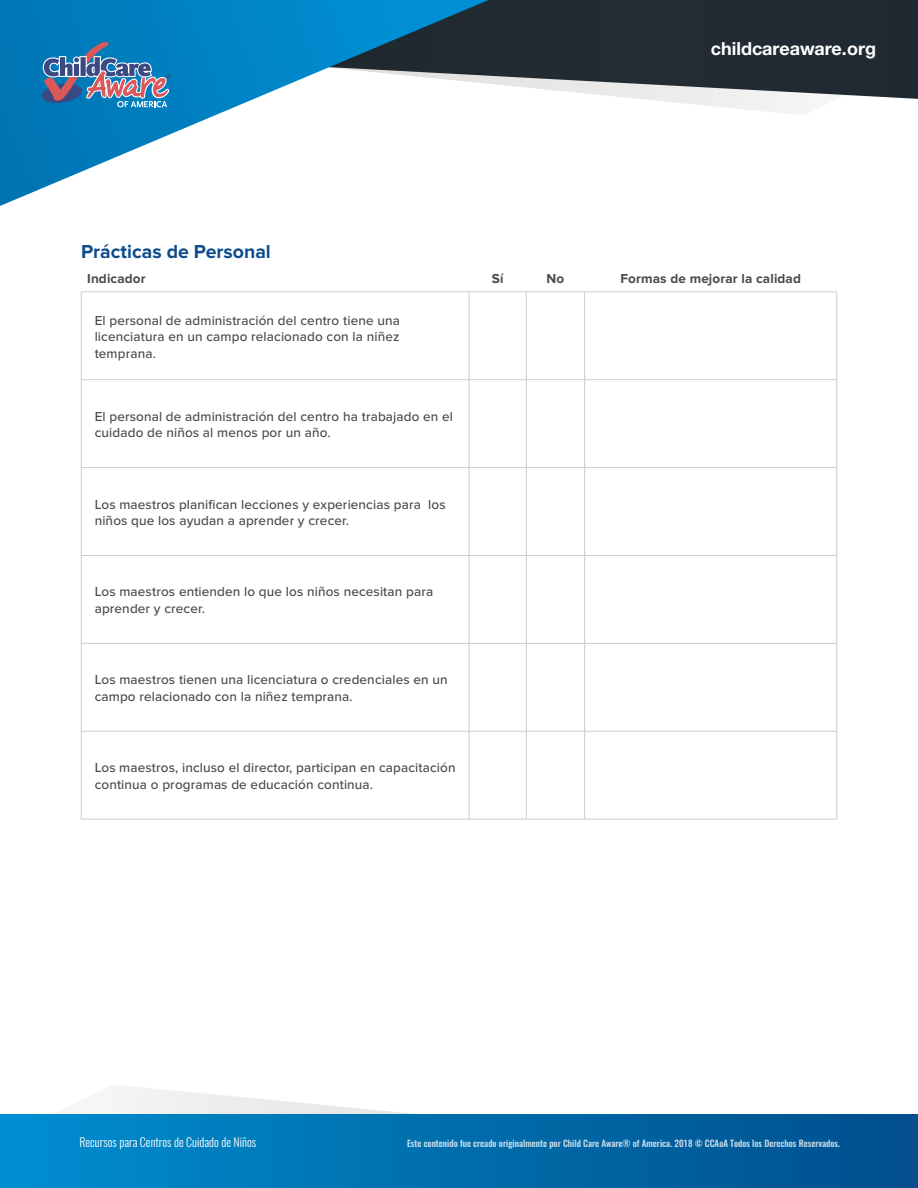
<style>
.page{position:relative;width:918px;height:1188px;background:#fff}
.page>*{position:absolute;margin:0;border:0;box-sizing:border-box;transform-origin:0 0}
.t1{font:700 19.5px "Proxima Nova";color:#0e4c8c}
.t2{font:700 18px "Helvetica Neue LT Std";color:#fff}
.t3{font:500 13.5px/16.5px "Proxima Nova";letter-spacing:.01em;color:#4a4a4b}
.t4{font:700 13.5px "Proxima Nova";letter-spacing:.01em;color:#4a4a4b}
.t5{font:300 12px "Oswald";color:#fff}
.t6{font:500 9px "Oswald";color:#fff}
</style>
<div class="page">
<svg style="left:115px;top:1085px;width:298px;height:29px"></svg>
<svg style="left:655px;top:100px;width:147px;height:15px"></svg>
<svg style="left:521px;top:0;width:397px;height:100px;background:#3a4249"></svg>
<svg style="left:0;top:0;width:521px;height:206px"></svg>
<div style="left:0;top:1114px;width:918px;height:74px;background:linear-gradient(to right,#008ecf,#014e8b)"></div>
<svg style="left:42px;top:42px;width:129px;height:65px;background:#4f7fab"></svg>
<hr style="left:81px;top:292px;width:1px;height:88px;background:#cdcccb">
<hr style="left:469px;top:292px;width:1px;height:88px;background:#cdcccb">
<hr style="left:526px;top:292px;width:1px;height:88px;background:#cdcccb">
<hr style="left:584px;top:292px;width:1px;height:88px;background:#cdcccb">
<hr style="left:837px;top:292px;width:1px;height:88px;background:#cdcccb">
<hr style="left:81px;top:379px;width:388px;height:1px;background:#cdcccb">
<hr style="left:81px;top:380px;width:1px;height:87px;background:#cdcccb">
<hr style="left:469px;top:379px;width:57px;height:1px;background:#cdcccb">
<hr style="left:469px;top:380px;width:1px;height:87px;background:#cdcccb">
<hr style="left:526px;top:379px;width:59px;height:1px;background:#cdcccb">
<hr style="left:526px;top:380px;width:1px;height:87px;background:#cdcccb">
<hr style="left:585px;top:379px;width:252px;height:1px;background:#cdcccb">
<hr style="left:584px;top:380px;width:1px;height:87px;background:#cdcccb">
<hr style="left:837px;top:380px;width:1px;height:87px;background:#cdcccb">
<hr style="left:81px;top:467px;width:388px;height:1px;background:#cdcccb">
<hr style="left:81px;top:468px;width:1px;height:87px;background:#cdcccb">
<hr style="left:469px;top:467px;width:57px;height:1px;background:#cdcccb">
<hr style="left:469px;top:468px;width:1px;height:87px;background:#cdcccb">
<hr style="left:526px;top:467px;width:59px;height:1px;background:#cdcccb">
<hr style="left:526px;top:468px;width:1px;height:87px;background:#cdcccb">
<hr style="left:585px;top:467px;width:252px;height:1px;background:#cdcccb">
<hr style="left:584px;top:468px;width:1px;height:87px;background:#cdcccb">
<hr style="left:837px;top:468px;width:1px;height:87px;background:#cdcccb">
<hr style="left:81px;top:555px;width:388px;height:1px;background:#cdcccb">
<hr style="left:81px;top:556px;width:1px;height:87px;background:#cdcccb">
<hr style="left:469px;top:555px;width:57px;height:1px;background:#cdcccb">
<hr style="left:469px;top:556px;width:1px;height:87px;background:#cdcccb">
<hr style="left:526px;top:555px;width:59px;height:1px;background:#cdcccb">
<hr style="left:526px;top:556px;width:1px;height:87px;background:#cdcccb">
<hr style="left:585px;top:555px;width:252px;height:1px;background:#cdcccb">
<hr style="left:584px;top:556px;width:1px;height:87px;background:#cdcccb">
<hr style="left:837px;top:556px;width:1px;height:87px;background:#cdcccb">
<hr style="left:81px;top:643px;width:388px;height:1px;background:#cdcccb">
<hr style="left:81px;top:644px;width:1px;height:87px;background:#cdcccb">
<hr style="left:469px;top:643px;width:57px;height:1px;background:#cdcccb">
<hr style="left:469px;top:644px;width:1px;height:87px;background:#cdcccb">
<hr style="left:526px;top:643px;width:59px;height:1px;background:#cdcccb">
<hr style="left:526px;top:644px;width:1px;height:87px;background:#cdcccb">
<hr style="left:585px;top:643px;width:252px;height:1px;background:#cdcccb">
<hr style="left:584px;top:644px;width:1px;height:87px;background:#cdcccb">
<hr style="left:837px;top:644px;width:1px;height:87px;background:#cdcccb">
<hr style="left:81px;top:731px;width:388px;height:1px;background:#cdcccb">
<hr style="left:81px;top:731px;width:1px;height:88px;background:#cdcccb">
<hr style="left:469px;top:731px;width:57px;height:1px;background:#cdcccb">
<hr style="left:469px;top:731px;width:1px;height:88px;background:#cdcccb">
<hr style="left:526px;top:731px;width:59px;height:1px;background:#cdcccb">
<hr style="left:526px;top:731px;width:1px;height:88px;background:#cdcccb">
<hr style="left:585px;top:731px;width:252px;height:1px;background:#cdcccb">
<hr style="left:584px;top:731px;width:1px;height:88px;background:#cdcccb">
<hr style="left:837px;top:731px;width:1px;height:88px;background:#cdcccb">
<hr style="left:81px;top:819px;width:388px;height:1px;background:#cdcccb">
<hr style="left:469px;top:819px;width:57px;height:1px;background:#cdcccb">
<hr style="left:526px;top:819px;width:59px;height:1px;background:#cdcccb">
<hr style="left:585px;top:819px;width:252px;height:1px;background:#cdcccb">
<hr style="left:81px;top:292px;width:388px;height:1px;background:#cdcccb">
<hr style="left:469px;top:292px;width:57px;height:1px;background:#cdcccb">
<hr style="left:526px;top:292px;width:59px;height:1px;background:#cdcccb">
<hr style="left:585px;top:292px;width:252px;height:1px;background:#cdcccb">
<h2 class="t2" style="left:711px;top:37px;width:167px">childcareaware.org</h2>
<h1 class="t1" style="left:81px;top:243px;width:191px">Prácticas de Personal</h1>
<p class="t4" style="left:87px;top:273px;width:60px">Indicador</p>
<p class="t4" style="left:492px;top:273px;width:13px">Sí</p>
<p class="t4" style="left:547px;top:273px;width:19px">No</p>
<p class="t4" style="left:620px;top:273px;width:182px">Formas de mejorar la calidad</p>
<p class="t3" style="left:95px;top:312px;width:307px;text-align:justify">El personal de administración del centro tiene una licenciatura en un campo relacionado con la niñez temprana.</p>
<p class="t3" style="left:95px;top:408px;width:360px">El personal de administración del centro ha trabajado en el cuidado de niños al menos por un año.</p>
<p class="t3" style="left:95px;top:496px;width:353px">Los maestros planifican lecciones y experiencias para los niños que los ayudan a aprender y crecer.</p>
<p class="t3" style="left:95px;top:584px;width:340px">Los maestros entienden lo que los niños necesitan para aprender y crecer.</p>
<p class="t3" style="left:95px;top:672px;width:355px">Los maestros tienen una licenciatura o credenciales en un campo relacionado con la niñez temprana.</p>
<p class="t3" style="left:95px;top:760px;width:362px">Los maestros, incluso el director, participan en capacitación continua o programas de educación continua.</p>
<p class="t5" style="left:79px;top:1131px;width:178px">Recursos para Centros de Cuidado de Niños</p>
<p class="t6" style="left:407px;top:1138px;width:434px">Este contenido fue creado originalmente por Child Care Aware® of America. 2018 © CCAoA Todos los Derechos Reservados.</p>
</div>
